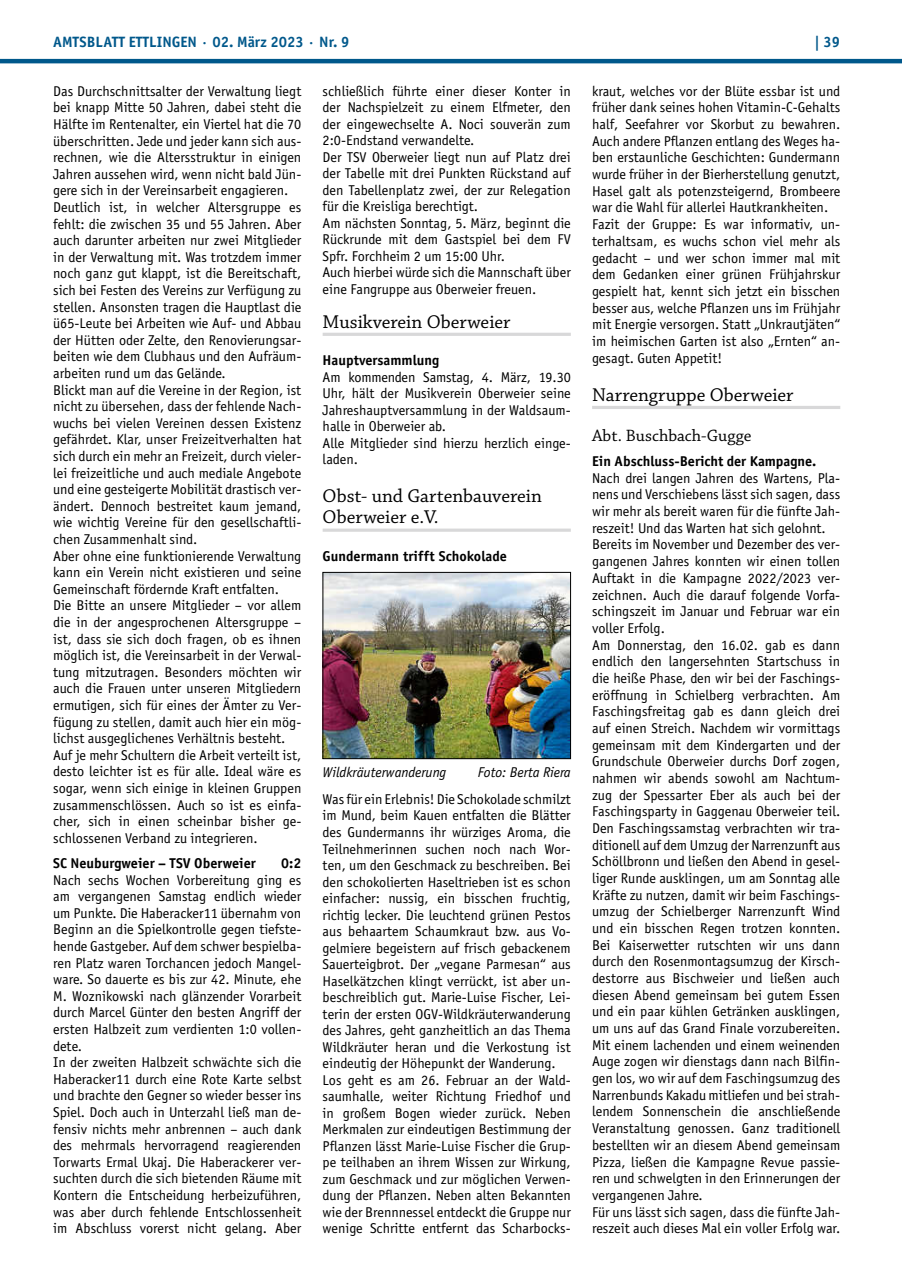
<style>
.page{position:relative;width:902px;height:1280px;background:#fff}
.page>*{position:absolute;margin:0;border:0;box-sizing:border-box;transform-origin:0 0}
.t1{font:19.5px/21px "Chaparral Pro";color:#000}
.t2{font:17.25px "Chaparral Pro";color:#000}
.t3{font:700 15px "Officina Sans";color:#00588b}
.t4{font:14.25px/16.6px "Officina Sans";color:#000}
.t5{font:700 14.25px "Officina Sans";color:#000}
.t6{font:italic 14.25px "Officina Sans";color:#000}
</style>
<div class="page">
<hr style="left:0;top:59px;width:901px;height:4px;background:#00588b">
<hr style="left:322px;top:333px;width:248px;height:3px;background:#d8d8d9">
<hr style="left:322px;top:529px;width:248px;height:3px;background:#d8d8d9">
<img style="left:324px;top:574px;width:244px;height:183px">
<div style="left:322px;top:572px;width:248px;height:187px;border:1px solid #000"></div>
<hr style="left:592px;top:406px;width:248px;height:3px;background:#d8d8d9">
<p class="t3" style="left:53px;top:32px;width:298px">AMTSBLATT ETTLINGEN · 02. März 2023 · Nr. 9</p>
<p class="t3" style="left:814px;top:32px;width:28px">| 39</p>
<p class="t4" style="left:53px;top:83px;width:250px">Das Durchschnittsalter der Verwaltung liegt bei knapp Mitte 50 Jahren, dabei steht die Hälfte im Rentenalter, ein Viertel hat die 70 überschritten. Jede und jeder kann sich aus&shy;rechnen, wie die Altersstruktur in einigen Jahren aussehen wird, wenn nicht bald Jün&shy;gere sich in der Vereinsarbeit engagieren.<br>Deutlich ist, in welcher Altersgruppe es fehlt: die zwischen 35 und 55 Jahren. Aber auch darunter arbeiten nur zwei Mitglieder in der Verwaltung mit. Was trotzdem immer noch ganz gut klappt, ist die Bereitschaft, sich bei Festen des Vereins zur Verfügung zu stellen. Ansonsten tragen die Hauptlast die ü65-Leute bei Arbeiten wie Auf- und Abbau der Hütten oder Zelte, den Renovierungsar&shy;beiten wie dem Clubhaus und den Aufräum&shy;arbeiten rund um das Gelände.<br>Blickt man auf die Vereine in der Region, ist nicht zu übersehen, dass der fehlende Nach&shy;wuchs bei vielen Vereinen dessen Existenz gefährdet. Klar, unser Freizeitverhalten hat sich durch ein mehr an Freizeit, durch vieler&shy;lei freizeitliche und auch mediale Angebote und eine gesteigerte Mobilität drastisch ver&shy;ändert. Dennoch bestreitet kaum jemand, wie wichtig Vereine für den gesellschaftli&shy;chen Zusammenhalt sind.<br>Aber ohne eine funktionierende Verwaltung kann ein Verein nicht existieren und seine Gemeinschaft fördernde Kraft entfalten.<br>Die Bitte an unsere Mitglieder – vor allem die in der angesprochenen Altersgruppe – ist, dass sie sich doch fragen, ob es ihnen möglich ist, die Vereinsarbeit in der Verwal&shy;tung mitzutragen. Besonders möchten wir auch die Frauen unter unseren Mitgliedern ermutigen, sich für eines der Ämter zu Ver&shy;fügung zu stellen, damit auch hier ein mög&shy;lichst ausgeglichenes Verhältnis besteht.<br>Auf je mehr Schultern die Arbeit verteilt ist, desto leichter ist es für alle. Ideal wäre es sogar, wenn sich einige in kleinen Gruppen zusammenschlössen. Auch so ist es einfa&shy;cher, sich in einen scheinbar bisher ge&shy;schlossenen Verband zu integrieren.</p>
<p class="t5" style="left:53px;top:854px;width:204px">SC Neuburgweier – TSV Oberweier</p>
<p class="t5" style="left:281px;top:854px;width:22px">0:2</p>
<p class="t4" style="left:53px;top:871px;width:250px">Nach sechs Wochen Vorbereitung ging es am vergangenen Samstag endlich wieder um Punkte. Die Haberacker11 übernahm von Beginn an die Spielkontrolle gegen tiefste&shy;hende Gastgeber. Auf dem schwer bespielba&shy;ren Platz waren Torchancen jedoch Mangel&shy;ware. So dauerte es bis zur 42. Minute, ehe M. Woznikowski nach glänzender Vorarbeit durch Marcel Günter den besten Angriff der ersten Halbzeit zum verdienten 1:0 vollen&shy;dete.<br>In der zweiten Halbzeit schwächte sich die Haberacker11 durch eine Rote Karte selbst und brachte den Gegner so wieder besser ins Spiel. Doch auch in Unterzahl ließ man de&shy;fensiv nichts mehr anbrennen – auch dank des mehrmals hervorragend reagierenden Torwarts Ermal Ukaj. Die Haberackerer ver&shy;suchten durch die sich bietenden Räume mit Kontern die Entscheidung herbeizuführen, was aber durch fehlende Entschlossenheit im Abschluss vorerst nicht gelang. Aber</p>
<p class="t4" style="left:322px;top:83px;width:250px">schließlich führte einer dieser Konter in der Nachspielzeit zu einem Elfmeter, den der eingewechselte A. Noci souverän zum 2:0-Endstand verwandelte.<br>Der TSV Oberweier liegt nun auf Platz drei der Tabelle mit drei Punkten Rückstand auf den Tabellenplatz zwei, der zur Relegation für die Kreisliga berechtigt.<br>Am nächsten Sonntag, 5. März, beginnt die Rückrunde mit dem Gastspiel bei dem FV Spfr. Forchheim 2 um 15:00 Uhr.<br>Auch hierbei würde sich die Mannschaft über eine Fangruppe aus Oberweier freuen.</p>
<h1 class="t1" style="left:322px;top:312px;width:189px">Musikverein Oberweier</h1>
<p class="t5" style="left:322px;top:352px;width:118px">Hauptversammlung</p>
<p class="t4" style="left:322px;top:369px;width:250px">Am kommenden Samstag, 4. März, 19.30<br>Uhr, hält der Musikverein Oberweier seine<br>Jahreshauptversammlung in der Waldsaum&shy;halle in Oberweier ab.<br>Alle Mitglieder sind hierzu herzlich einge&shy;laden.</p>
<h1 class="t1" style="left:322px;top:487px;width:221px">Obst- und Gartenbauverein<br>Oberweier e.V.</h1>
<p class="t5" style="left:322px;top:547px;width:186px">Gundermann trifft Schokolade</p>
<p class="t4" style="left:592px;top:83px;width:250px">kraut, welches vor der Blüte essbar ist und früher dank seines hohen Vitamin-C-Gehalts half, Seefahrer vor Skorbut zu bewahren.<br>Auch andere Pflanzen entlang des Weges ha&shy;ben erstaunliche Geschichten: Gundermann wurde früher in der Bierherstellung genutzt, Hasel galt als potenzsteigernd, Brombeere war die Wahl für allerlei Hautkrankheiten.<br>Fazit der Gruppe: Es war informativ, un&shy;terhaltsam, es wuchs schon viel mehr als gedacht – und wer schon immer mal mit dem Gedanken einer grünen Frühjahrskur gespielt hat, kennt sich jetzt ein bisschen besser aus, welche Pflanzen uns im Frühjahr mit Energie versorgen. Statt „Unkrautjäten“ im heimischen Garten ist also „Ernten“ an&shy;gesagt. Guten Appetit!</p>
<h1 class="t1" style="left:592px;top:385px;width:203px">Narrengruppe Oberweier</h1>
<p class="t2" style="left:592px;top:426px;width:161px">Abt. Buschbach-Gugge</p>
<p class="t5" style="left:592px;top:452px;width:226px">Ein Abschluss-Bericht der Kampagne.</p>
<p class="t4" style="left:592px;top:470px;width:250px">Nach drei langen Jahren des Wartens, Pla&shy;nens und Verschiebens lässt sich sagen, dass wir mehr als bereit waren für die fünfte Jah&shy;reszeit! Und das Warten hat sich gelohnt.<br>Bereits im November und Dezember des ver&shy;gangenen Jahres konnten wir einen tollen Auftakt in die Kampagne 2022/2023 ver&shy;zeichnen. Auch die darauf folgende Vorfa&shy;schingszeit im Januar und Februar war ein voller Erfolg.<br>Am Donnerstag, den 16.02. gab es dann endlich den langersehnten Startschuss in die heiße Phase, den wir bei der Faschings&shy;eröffnung in Schielberg verbrachten. Am Faschingsfreitag gab es dann gleich drei auf einen Streich. Nachdem wir vormittags gemeinsam mit dem Kindergarten und der Grundschule Oberweier durchs Dorf zogen, nahmen wir abends sowohl am Nachtum&shy;zug der Spessarter Eber als auch bei der Faschingsparty in Gaggenau Oberweier teil.<br>Den Faschingssamstag verbrachten wir tra&shy;ditionell auf dem Umzug der Narrenzunft aus Schöllbronn und ließen den Abend in gesel&shy;liger Runde ausklingen, um am Sonntag alle Kräfte zu nutzen, damit wir beim Faschings&shy;umzug der Schielberger Narrenzunft Wind und ein bisschen Regen trotzen konnten.<br>Bei Kaiserwetter rutschten wir uns dann durch den Rosenmontagsumzug der Kirsch&shy;destorre aus Bischweier und ließen auch diesen Abend gemeinsam bei gutem Essen und ein paar kühlen Getränken ausklingen, um uns auf das Grand Finale vorzubereiten.<br>Mit einem lachenden und einem weinenden Auge zogen wir dienstags dann nach Bilfin&shy;gen los, wo wir auf dem Faschingsumzug des Narrenbunds Kakadu mitliefen und bei strah&shy;lendem Sonnenschein die anschließende Veranstaltung genossen. Ganz traditionell bestellten wir an diesem Abend gemeinsam Pizza, ließen die Kampagne Revue passie&shy;ren und schwelgten in den Erinnerungen der vergangenen Jahre.<br>Für uns lässt sich sagen, dass die fünfte Jah&shy;reszeit auch dieses Mal ein voller Erfolg war.</p>
<p class="t6" style="left:322px;top:764px;width:125px">Wildkräuterwanderung</p>
<p class="t6" style="left:477px;top:764px;width:94px">Foto: Berta Riera</p>
<p class="t4" style="left:322px;top:791px;width:250px">Was für ein Erlebnis! Die Schokolade schmilzt im Mund, beim Kauen entfalten die Blätter des Gundermanns ihr würziges Aroma, die Teilnehmerinnen suchen noch nach Wor&shy;ten, um den Geschmack zu beschreiben. Bei den schokolierten Haseltrieben ist es schon einfacher: nussig, ein bisschen fruchtig, richtig lecker. Die leuchtend grünen Pestos aus behaartem Schaumkraut bzw. aus Vo&shy;gelmiere begeistern auf frisch gebackenem Sauerteigbrot. Der „vegane Parmesan“ aus Haselkätzchen klingt verrückt, ist aber un&shy;beschreiblich gut. Marie-Luise Fischer, Lei&shy;terin der ersten OGV-Wildkräuterwanderung des Jahres, geht ganzheitlich an das Thema Wildkräuter heran und die Verkostung ist eindeutig der Höhepunkt der Wanderung.<br>Los geht es am 26. Februar an der Wald&shy;saumhalle, weiter Richtung Friedhof und in großem Bogen wieder zurück. Neben Merkmalen zur eindeutigen Bestimmung der Pflanzen lässt Marie-Luise Fischer die Grup&shy;pe teilhaben an ihrem Wissen zur Wirkung, zum Geschmack und zur möglichen Verwen&shy;dung der Pflanzen. Neben alten Bekannten wie der Brennnessel entdeckt die Gruppe nur wenige Schritte entfernt das Scharbocks-</p>
</div>
